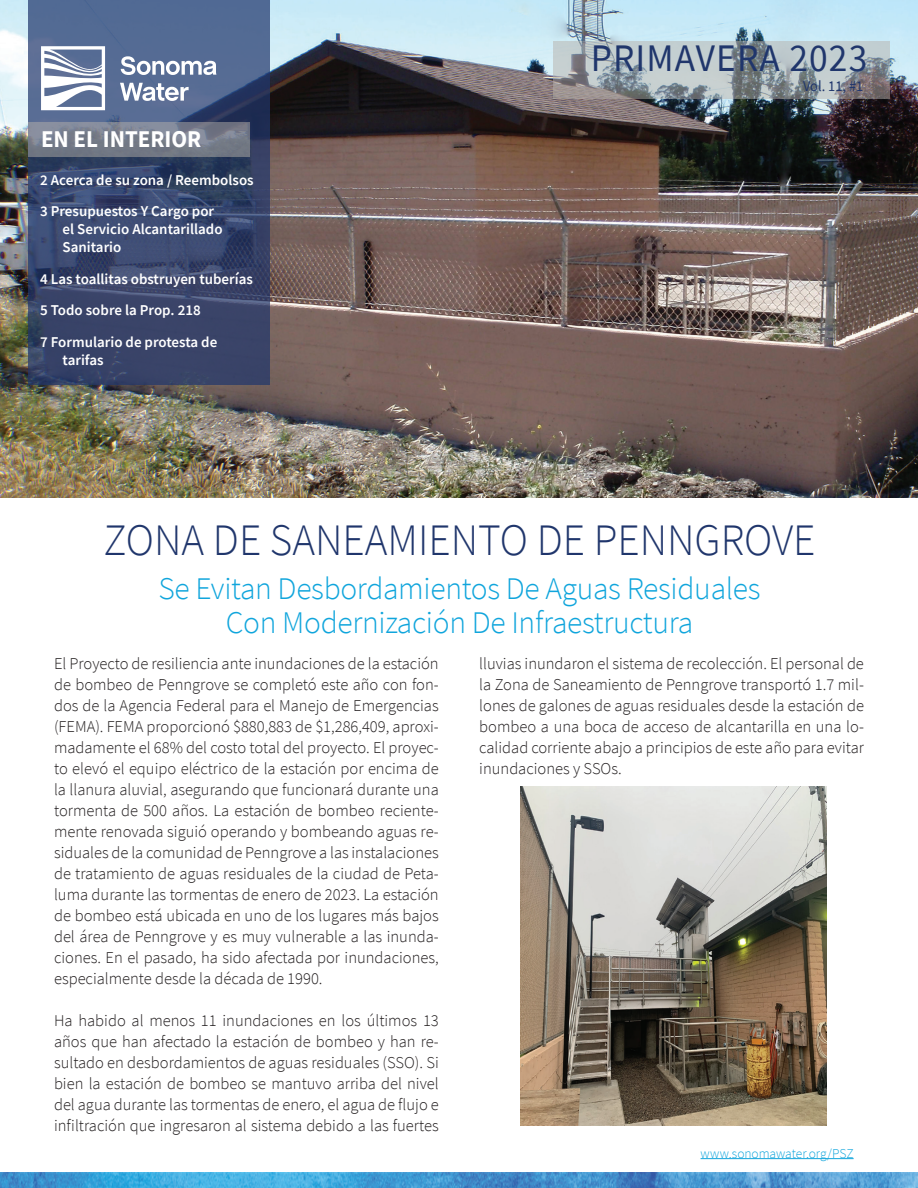
<style>
.page{position:relative;width:918px;height:1188px;background:#fff}
.page>*{position:absolute;margin:0;border:0;box-sizing:border-box;transform-origin:0 0}
.t1{font:300 45px "Source Sans Pro";color:#20366c;scale:.96 1}
.t2{font:39px "Source Sans Pro";letter-spacing:.03em;color:#20366c;scale:.96 1}
.t3{font:300 31.5px/34.5px "Source Sans Pro";letter-spacing:-.01em;color:#10a5dc;text-align:center}
.t4{font:700 24px "Source Sans Pro";color:#fff;scale:.96 1}
.t5{font:300 16.5px/21px "Source Sans Pro";color:#231f20;text-align:justify}
.t6{font:600 15px/31.5px "Source Sans Pro";color:#fff}
.t7{font:15px "Source Sans Pro";color:#20366c;scale:.96 1}
.t8{font:300 13.5px "Source Sans Pro";letter-spacing:-.005em;color:#10a5dc}
</style>
<div class="page">
<img style="left:0;top:0;width:918px;height:498px">
<hr style="left:701px;top:1158px;width:153px;height:1px;background:#10a5dc">
<svg style="left:28px;top:0;width:242px;height:384px;background:#3e4e74"></svg>
<svg style="left:28px;top:122px;width:222px;height:35px;background:#777d8b"></svg>
<svg style="left:41px;top:46px;width:64px;height:64px"></svg>
<svg style="left:121px;top:56px;width:95px;height:19px"></svg>
<svg style="left:120px;top:83px;width:69px;height:18px"></svg>
<img style="left:0;top:1173px;width:918px;height:15px">
<svg style="left:553px;top:41px;width:337px;height:58px;background:#a5adb0"></svg>
<img style="left:521px;top:786px;width:305px;height:340px">
<h3 class="t4" style="left:41px;top:122px;width:169px">EN EL INTERIOR</h3>
<p class="t6" style="left:40px;top:164px;width:215px">2 Acerca de su zona / Reembolsos<br>3 Presupuestos Y Cargo por</p>
<p class="t6" style="left:63px;top:220px;width:162px;line-height:18px">el Servicio Alcantarillado<br>Sanitario</p>
<p class="t6" style="left:40px;top:263px;width:214px">4 Las toallitas obstruyen tuberías<br>5 Todo sobre la Prop. 218<br>7 Formulario de protesta de</p>
<p class="t6" style="left:63px;top:344px;width:43px">tarifas</p>
<h2 class="t2" style="left:591px;top:34px;width:289px">PRIMAVERA 2023</h2>
<p class="t7" style="left:803px;top:77px;width:64px">Vol. 11, #1</p>
<h1 class="t1" style="left:104px;top:512px;width:743px">ZONA DE SANEAMIENTO DE PENNGROVE</h1>
<h3 class="t3" style="left:158px;top:571px;width:604px">Se Evitan Desbordamientos De Aguas Residuales<br>Con Modernización De Infraestructura</h3>
<p class="t5" style="left:54px;top:653px;width:386px">El Proyecto de resiliencia ante inundaciones de la estación de bombeo de Penngrove se completó este año con fon&shy;dos de la Agencia Federal para el Manejo de Emergencias (FEMA). FEMA proporcionó $880,883 de $1,286,409, aproxi&shy;madamente el 68% del costo total del proyecto. El proyec&shy;to elevó el equipo eléctrico de la estación por encima de la llanura aluvial, asegurando que funcionará durante una tormenta de 500 años. La estación de bombeo reciente&shy;mente renovada siguió operando y bombeando aguas re&shy;siduales de la comunidad de Penngrove a las instalaciones de tratamiento de aguas residuales de la ciudad de Peta&shy;luma durante las tormentas de enero de 2023. La estación de bombeo está ubicada en uno de los lugares más bajos del área de Penngrove y es muy vulnerable a las inunda&shy;ciones. En el pasado, ha sido afectada por inundaciones, especialmente desde la década de 1990.</p>
<p class="t5" style="left:54px;top:1010px;width:386px">Ha habido al menos 11 inundaciones en los últimos 13 años que han afectado la estación de bombeo y han re&shy;sultado en desbordamientos de aguas residuales (SSO). Si bien la estación de bombeo se mantuvo arriba del nivel del agua durante las tormentas de enero, el agua de flujo e infiltración que ingresaron al sistema debido a las fuertes</p>
<p class="t5" style="left:479px;top:653px;width:386px">lluvias inundaron el sistema de recolección. El personal de la Zona de Saneamiento de Penngrove transportó 1.7 mil&shy;lones de galones de aguas residuales desde la estación de bombeo a una boca de acceso de alcantarilla en una lo&shy;calidad corriente abajo a principios de este año para evitar inundaciones y SSOs.</p>
<p class="t8" style="left:701px;top:1145px;width:155px">www.sonomawater.org/PSZ</p>
</div>
